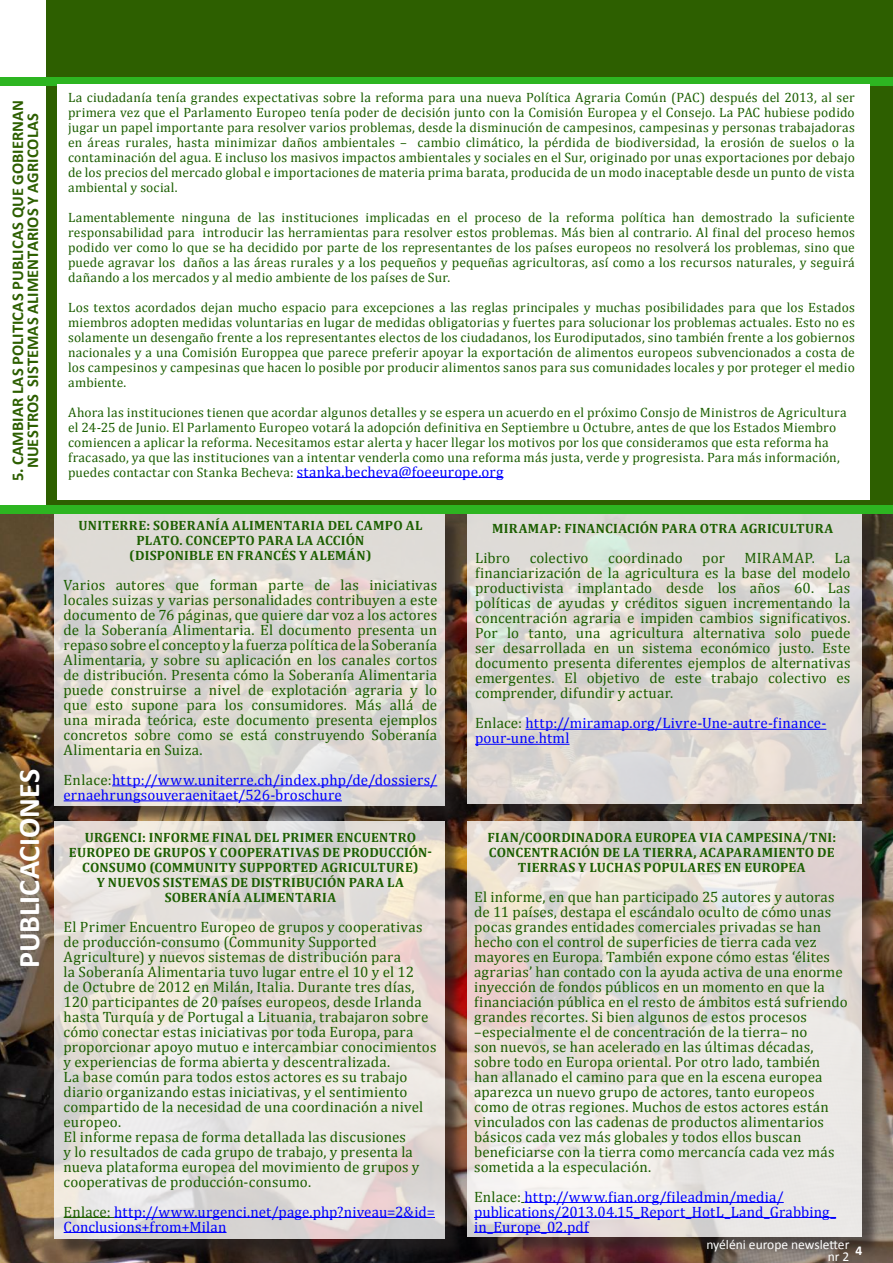
<style>
.page{position:relative;width:893px;height:1263px;background:#fff}
.page>*{position:absolute;margin:0;border:0;box-sizing:border-box;transform-origin:0 0}
.t1{font:700 30px "Calibri";letter-spacing:-.005em;color:#fff}
.t2{font:700 16.5px/15px "Calibri";letter-spacing:.005em;color:#2d5f00;text-align:center}
.t3{font:15px/15px "Cambria";letter-spacing:.01em;color:#1c5f00;text-align:justify}
.t4{font:15px/15px "Cambria";letter-spacing:.01em;color:#00f}
.t5{font:15px "Cambria";letter-spacing:.035em;color:#1c5f00}
.t6{font:13.5px/15px "Cambria";letter-spacing:.015em;color:#1c5f00;text-align:justify}
.t7{font:700 13.5px/15px "Cambria";letter-spacing:.02em;color:#1c5f00;text-align:center}
.t8{font:13.5px/12px "Calibri";color:#fff;text-align:right}
.t9{font:700 13.5px "Calibri";color:#fff}
.s1{font-size:15px;color:#00f}
.s2{color:#1c5f00}
</style>
<div class="page">
<div style="left:47px;top:0;width:846px;height:1263px;background:#2d5f00"></div>
<img style="left:0;top:514px;width:893px;height:749px">
<div style="left:0;top:77px;width:893px;height:9px;background:#2db521"></div>
<div style="left:56px;top:516px;width:407px;height:308px;background:#241f1f;opacity:.75"></div>
<svg style="left:54px;top:514px;width:390px;height:292px;background:#ded9d5"></svg>
<div style="left:0;top:505px;width:893px;height:9px;background:#2db521"></div>
<hr style="left:112px;top:785px;width:325px;height:1px;background:#00f">
<hr style="left:64px;top:800px;width:278px;height:1px;background:#00f">
<div style="left:56px;top:824px;width:407px;height:434px;background:#241f1f;opacity:.75"></div>
<svg style="left:54px;top:822px;width:390px;height:417px;background:#e5e0dc"></svg>
<hr style="left:64px;top:1217px;width:50px;height:1px;background:#1c5f00">
<hr style="left:114px;top:1217px;width:321px;height:1px;background:#00f">
<hr style="left:64px;top:1232px;width:163px;height:1px;background:#00f">
<div style="left:469px;top:824px;width:411px;height:431px;background:#241f1f;opacity:.75"></div>
<svg style="left:467px;top:822px;width:395px;height:415px;background:#e6e1dd"></svg>
<hr style="left:524px;top:1202px;width:260px;height:1px;background:#00f">
<hr style="left:474px;top:1217px;width:362px;height:1px;background:#00f">
<hr style="left:474px;top:1232px;width:115px;height:1px;background:#00f">
<div style="left:469px;top:516px;width:411px;height:306px;background:#241f1f;opacity:.75"></div>
<svg style="left:467px;top:514px;width:395px;height:290px;background:#ddd8d4"></svg>
<hr style="left:525px;top:729px;width:301px;height:1px;background:#00f">
<hr style="left:475px;top:744px;width:94px;height:1px;background:#00f">
<div style="left:57px;top:84px;width:812px;height:416px;background:#fff"></div>
<hr style="left:297px;top:477px;width:206px;height:1px;background:#00f">
<p class="t2" style="left:10px;top:481px;width:383px;rotate:-90deg">5. CAMBIAR LAS POLITICAS PUBLICAS QUE GOBIERNAN<br>NUESTROS SISTEMAS ALIMENTARIOS Y AGRICOLAS</p>
<h1 class="t1" style="left:10px;top:968px;width:200px;rotate:-90deg">PUBLICACIONES</h1>
<p class="t6" style="left:68px;top:89px;width:788px">La ciudadanía tenía grandes expectativas sobre la reforma para una nueva Política Agraria Común (PAC) después del 2013, al ser primera vez que el Parlamento Europeo tenía poder de decisión junto con la Comisión Europea y el Consejo. La PAC hubiese podido jugar un papel importante para resolver varios problemas, desde la disminución de campesinos, campesinas y personas trabajadoras en áreas rurales, hasta minimizar daños ambientales – cambio climático, la pérdida de biodiversidad, la erosión de suelos o la contaminación del agua. E incluso los masivos impactos ambientales y sociales en el Sur, originado por unas exportaciones por debajo de los precios del mercado global e importaciones de materia prima barata, producida de un modo inaceptable desde un punto de vista ambiental y social.</p>
<p class="t6" style="left:68px;top:209px;width:788px">Lamentablemente ninguna de las instituciones implicadas en el proceso de la reforma política han demostrado la suficiente responsabilidad para introducir las herramientas para resolver estos problemas. Más bien al contrario. Al final del proceso hemos podido ver como lo que se ha decidido por parte de los representantes de los países europeos no resolverá los problemas, sino que puede agravar los daños a las áreas rurales y a los pequeños y pequeñas agricultoras, así como a los recursos naturales, y seguirá dañando a los mercados y al medio ambiente de los países de Sur.</p>
<p class="t6" style="left:68px;top:299px;width:788px">Los textos acordados dejan mucho espacio para excepciones a las reglas principales y muchas posibilidades para que los Estados miembros adopten medidas voluntarias en lugar de medidas obligatorias y fuertes para solucionar los problemas actuales. Esto no es solamente un desengaño frente a los representantes electos de los ciudadanos, los Eurodiputados, sino también frente a los gobiernos nacionales y a una Comisión Europpea que parece preferir apoyar la exportación de alimentos europeos subvencionados a costa de los campesinos y campesinas que hacen lo posible por producir alimentos sanos para sus comunidades locales y por proteger el medio ambiente.</p>
<p class="t6" style="left:68px;top:404px;width:780px;text-align:left">Ahora las instituciones tienen que acordar algunos detalles y se espera un acuerdo en el próximo Consjo de Ministros de Agricultura el 24-25 de Junio. El Parlamento Europeo votará la adopción definitiva en Septiembre u Octubre, antes de que los Estados Miembro comiencen a aplicar la reforma. Necesitamos estar alerta y hacer llegar los motivos por los que consideramos que esta reforma ha fracasado, ya que las instituciones van a intentar venderla como una reforma más justa, verde y progresista. Para más información, puedes contactar con Stanka Becheva: <span class="s1">stanka.becheva@foeeurope.org</span></p>
<p class="t7" style="left:78px;top:517px;width:346px">UNITERRE: SOBERANÍA ALIMENTARIA DEL CAMPO AL<br>PLATO. CONCEPTO PARA LA ACCIÓN<br>(DISPONIBLE EN FRANCÉS Y ALEMÁN)</p>
<p class="t3" style="left:64px;top:577px;width:375px">Varios autores que forman parte de las iniciativas locales suizas y varias personalidades contribuyen a este documento de 76 páginas, que quiere dar voz a los actores de la Soberanía Alimentaria. El documento presenta un repaso sobre el concepto y la fuerza política de la Soberanía Alimentaria, y sobre su aplicación en los canales cortos de distribución. Presenta cómo la Soberanía Alimentaria puede construirse a nivel de explotación agraria y lo que esto supone para los consumidores. Más allá de una mirada teórica, este documento presenta ejemplos concretos sobre como se está construyendo Soberanía Alimentaria en Suiza.</p>
<p class="t4" style="left:64px;top:772px;width:375px"><span class="s2">Enlace:</span>http://www.uniterre.ch/index.php/de/dossiers/ ernaehrungsouveraenitaet/526-broschure</p>
<p class="t7" style="left:69px;top:829px;width:365px">URGENCI: INFORME FINAL DEL PRIMER ENCUENTRO EUROPEO DE GRUPOS Y COOPERATIVAS DE PRODUCCIÓN-CONSUMO (COMMUNITY SUPPORTED AGRICULTURE)<br>Y NUEVOS SISTEMAS DE DISTRIBUCIÓN PARA LA SOBERANÍA ALIMENTARIA</p>
<p class="t3" style="left:64px;top:919px;width:374px;text-align:left">El Primer Encuentro Europeo de grupos y cooperativas de producción-consumo (Community Supported Agriculture) y nuevos sistemas de distribución para<br>la Soberanía Alimentaria tuvo lugar entre el 10 y el 12<br>de Octubre de 2012 en Milán, Italia. Durante tres días, 120 participantes de 20 países europeos, desde Irlanda hasta Turquía y de Portugal a Lituania, trabajaron sobre cómo conectar estas iniciativas por toda Europa, para proporcionar apoyo mutuo e intercambiar conocimientos y experiencias de forma abierta y descentralizada.<br>La base común para todos estos actores es su trabajo diario organizando estas iniciativas, y el sentimiento compartido de la necesidad de una coordinación a nivel europeo.<br>El informe repasa de forma detallada las discusiones<br>y lo resultados de cada grupo de trabajo, y presenta la nueva plataforma europea del movimiento de grupos y cooperativas de producción-consumo.</p>
<p class="t4" style="left:64px;top:1204px;width:373px"><span class="s2">Enlace:</span> http://www.urgenci.net/page.php?niveau=2&amp;id=<br>Conclusions+from+Milan</p>
<p class="t7" style="left:492px;top:521px;width:343px">MIRAMAP: FINANCIACIÓN PARA OTRA AGRICULTURA</p>
<p class="t3" style="left:475px;top:551px;width:37px">Libro</p>
<p class="t3" style="left:530px;top:551px;width:60px">colectivo</p>
<p class="t3" style="left:608px;top:551px;width:76px">coordinado</p>
<p class="t3" style="left:702px;top:551px;width:24px">por</p>
<p class="t5" style="left:744px;top:549px;width:72px">MIRAMAP.</p>
<p class="t3" style="left:475px;top:551px;width:377px;text-indent:359px">La financiarización de la agricultura es la base del modelo productivista implantado desde los años 60. Las políticas de ayudas y créditos siguen incrementando la concentración agraria e impiden cambios significativos.<br>Por lo tanto, una agricultura alternativa solo puede ser desarrollada en un sistema económico justo. Este documento presenta diferentes ejemplos de alternativas emergentes. El objetivo de este trabajo colectivo es comprender, difundir y actuar.</p>
<p class="t4" style="left:475px;top:716px;width:353px"><span class="s2">Enlace:</span> http://miramap.org/Livre-Une-autre-finance&shy;pour-une.html</p>
<p class="t7" style="left:487px;top:829px;width:350px">FIAN/COORDINADORA EUROPEA VIA CAMPESINA/TNI:<br>CONCENTRACIÓN DE LA TIERRA, ACAPARAMIENTO DE<br>TIERRAS Y LUCHAS POPULARES EN EUROPEA</p>
<p class="t3" style="left:474px;top:889px;width:375px;text-align:left">El informe, en que han participado 25 autores y autoras de 11 países, destapa el escándalo oculto de cómo unas pocas grandes entidades comerciales privadas se han hecho con el control de superficies de tierra cada vez mayores en Europa. También expone cómo estas ‘élites agrarias’ han contado con la ayuda activa de una enorme inyección de fondos públicos en un momento en que la financiación pública en el resto de ámbitos está sufriendo grandes recortes. Si bien algunos de estos procesos –especialmente el de concentración de la tierra– no<br>son nuevos, se han acelerado en las últimas décadas, sobre todo en Europa oriental. Por otro lado, también han allanado el camino para que en la escena europea aparezca un nuevo grupo de actores, tanto europeos como de otras regiones. Muchos de estos actores están vinculados con las cadenas de productos alimentarios básicos cada vez más globales y todos ellos buscan beneficiarse con la tierra como mercancía cada vez más sometida a la especulación.</p>
<p class="t4" style="left:474px;top:1189px;width:363px"><span class="s2">Enlace:</span> http://www.fian.org/fileadmin/media/ publications/2013.04.15_Report_HotL_Land_Grabbing_ in_Europe_02.pdf</p>
<p class="t8" style="left:706px;top:1238px;width:144px">nyéléni europe newsletter nr 2</p>
<p class="t9" style="left:855px;top:1241px;width:8px">4</p>
</div>
